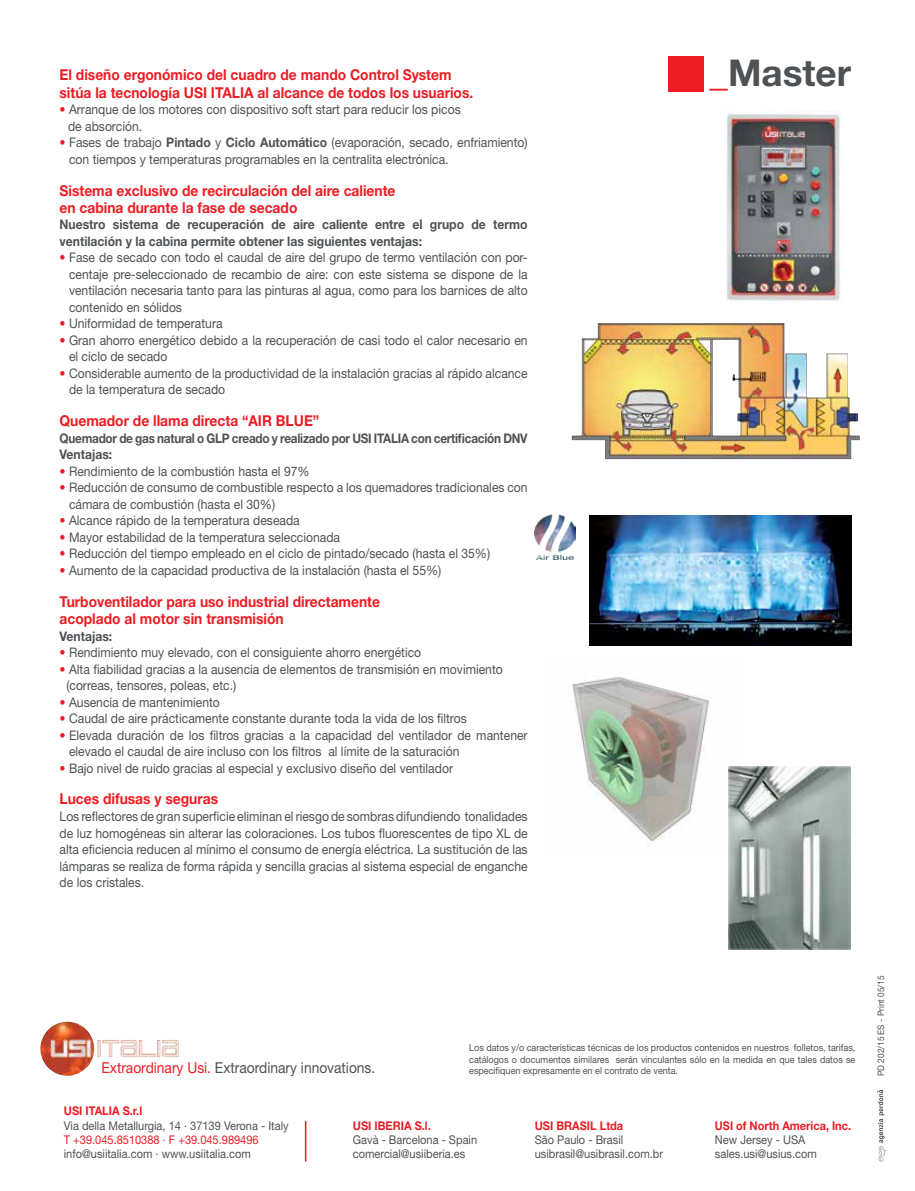
<style>
.page{position:relative;width:915px;height:1191px;background:#fff}
.page>*{position:absolute;margin:0;border:0;box-sizing:border-box;transform-origin:0 0}
.t1{font:700 36.9px "Helvetica Neue LT Std";color:#4e5255}
.t2{font:700 15px/17.2px "Helvetica Neue LT Std";color:#ed1d24;scale:.92 1}
.t3{font:15px "Helvetica Neue LT Std";color:#4e5255;scale:.92 1}
.t4{font:13.2px/16.5px "Helvetica Neue LT Std";color:#4e5255;scale:.92 1}
.t5{font:700 13.2px/16.5px "Helvetica Neue LT Std";color:#4e5255;scale:.92 1}
.t6{font:700 13.2px/16.5px "Helvetica Neue LT Std";letter-spacing:-.02em;color:#4e5255;scale:.89 1}
.t7{font:12px/14.4px "Helvetica Neue LT Std";color:#4e5255;scale:.92 1}
.t8{font:700 12px "Helvetica Neue LT Std";color:#ed1d24;scale:.92 1}
.t9{font:12px "Helvetica Neue LT Std";color:#ed1d24;scale:.92 1}
.t10{font:700 12px "Helvetica Neue LT Std";color:#ed1d24;scale:.9 1}
.t11{font:9.6px/11.6px "Helvetica Neue LT Std";color:#4e5255;text-align:justify;scale:.94 1}
.t12{font:9px "Helvetica Neue LT Std";color:#4e5255;scale:.92 1}
.s1{color:#ed1d24}
.s2{font-weight:700}
</style>
<div class="page">
<svg style="left:877px;top:1090px;width:9px;height:71px"></svg>
<img style="left:572px;top:677px;width:138px;height:170px">
<div style="left:668px;top:56px;width:35px;height:36px;background:#ed1d24"></div>
<img style="left:571px;top:323px;width:288px;height:136px">
<img style="left:724px;top:110px;width:118px;height:191px">
<img style="left:589px;top:515px;width:261px;height:130px">
<img style="left:40px;top:1021px;width:139px;height:55px">
<hr style="left:305px;top:1121px;width:1px;height:40px;background:#ed1d24">
<img style="left:534px;top:514px;width:41px;height:46px">
<img style="left:728px;top:766px;width:122px;height:183px">
<p class="t2" style="left:60px;top:66px;width:451px">El diseño ergonómico del cuadro de mando Control System sitúa la tecnología USI ITALIA al alcance de todos los usuarios.</p>
<p class="t4" style="left:68px;top:101px;width:428px;text-indent:-9px"><span class="s1">•</span> Arranque de los motores con dispositivo soft start para reducir los picos de absorción.</p>
<p class="t4" style="left:69px;top:134px;width:500px;text-indent:-9px"><span class="s1">•</span> Fases de trabajo <span class="s2">Pintado</span> y <span class="s2">Ciclo Automático</span> (evaporación, secado, enfriamiento) con tiempos y temperaturas programables en la centralita electrónica.</p>
<p class="t2" style="left:60px;top:181px;width:366px">Sistema exclusivo de recirculación del aire caliente en cabina durante la fase de secado</p>
<p class="t5" style="left:60px;top:216px;width:510px">Nuestro sistema de recuperación de aire caliente entre el grupo de termo ventilación y la cabina permite obtener las siguientes ventajas:</p>
<p class="t4" style="left:69px;top:249px;width:500px;text-align:justify;text-indent:-9px"><span class="s1">•</span> Fase de secado con todo el caudal de aire del grupo de termo ventilación con por&shy;centaje pre-seleccionado de recambio de aire: con este sistema se dispone de la ventilación necesaria tanto para las pinturas al agua, como para los barnices de alto contenido en sólidos</p>
<p class="t4" style="left:60px;top:315px;width:179px"><span class="s1">•</span> Uniformidad de temperatura</p>
<p class="t4" style="left:69px;top:332px;width:500px;text-indent:-9px"><span class="s1">•</span> Gran ahorro energético debido a la recuperación de casi todo el calor necesario en el ciclo de secado</p>
<p class="t4" style="left:69px;top:365px;width:500px;text-indent:-9px"><span class="s1">•</span> Considerable aumento de la productividad de la instalación gracias al rápido alcance de la temperatura de secado</p>
<p class="t2" style="left:60px;top:412px;width:284px">Quemador de llama directa “AIR BLUE”</p>
<p class="t6" style="left:60px;top:429px;width:527px">Quemador de gas natural o GLP creado y realizado por USI ITALIA con certificación DNV<br>Ventajas:</p>
<p class="t4" style="left:60px;top:463px;width:273px"><span class="s1">•</span> Rendimiento de la combustión hasta el 97%</p>
<p class="t4" style="left:69px;top:479px;width:500px;text-indent:-9px"><span class="s1">•</span> Reducción de consumo de combustible respecto a los quemadores tradicionales con cámara de combustión (hasta el 30%)</p>
<p class="t4" style="left:60px;top:512px;width:262px"><span class="s1">•</span> Alcance rápido de la temperatura deseada</p>
<p class="t4" style="left:60px;top:529px;width:306px"><span class="s1">•</span> Mayor estabilidad de la temperatura seleccionada</p>
<p class="t4" style="left:60px;top:545px;width:469px"><span class="s1">•</span> Reducción del tiempo empleado en el ciclo de pintado/secado (hasta el 35%)</p>
<p class="t4" style="left:60px;top:562px;width:416px"><span class="s1">•</span> Aumento de la capacidad productiva de la instalación (hasta el 55%)</p>
<p class="t2" style="left:60px;top:592px;width:349px">Turboventilador para uso industrial directamente acoplado al motor sin transmisión</p>
<p class="t5" style="left:60px;top:627px;width:59px">Ventajas:</p>
<p class="t4" style="left:60px;top:644px;width:394px"><span class="s1">•</span> Rendimiento muy elevado, con el consiguiente ahorro energético</p>
<p class="t4" style="left:66px;top:660px;width:476px;text-indent:-7px"><span class="s1">•</span> Alta fiabilidad gracias a la ausencia de elementos de transmisión en movimiento (correas, tensores, poleas, etc.)</p>
<p class="t4" style="left:60px;top:693px;width:176px"><span class="s1">•</span> Ausencia de mantenimiento</p>
<p class="t4" style="left:60px;top:710px;width:444px"><span class="s1">•</span> Caudal de aire prácticamente constante durante toda la vida de los filtros</p>
<p class="t4" style="left:69px;top:726px;width:500px;text-indent:-9px"><span class="s1">•</span> Elevada duración de los filtros gracias a la capacidad del ventilador de mantener elevado el caudal de aire incluso con los filtros al límite de la saturación</p>
<p class="t4" style="left:60px;top:759px;width:429px"><span class="s1">•</span> Bajo nivel de ruido gracias al especial y exclusivo diseño del ventilador</p>
<p class="t2" style="left:60px;top:790px;width:174px">Luces difusas y seguras</p>
<p class="t4" style="left:60px;top:808px;width:510px;text-align:justify">Los reflectores de gran superficie eliminan el riesgo de sombras difundiendo tonalidades de luz homogéneas sin alterar las coloraciones. Los tubos fluorescentes de tipo XL de alta eficiencia reducen al mínimo el consumo de energía eléctrica. La sustitución de las lámparas se realiza de forma rápida y sencilla gracias al sistema especial de enganche de los cristales.</p>
<h1 class="t1" style="left:709px;top:50px;width:143px"><span class="s1">_</span>Master</h1>
<p class="t11" style="left:469px;top:1042px;width:412px">Los datos y/o características técnicas de los productos contenidos en nuestros folletos, tarifas, catálogos o documentos similares serán vinculantes sólo en la medida en que tales datos se especifiquen expresamente en el contrato de venta.</p>
<p class="t3" style="left:101px;top:1058px;width:299px"><span class="s1">Extraordinary Usi.</span> Extraordinary innovations.</p>
<p class="t8" style="left:64px;top:1103px;width:87px">USI ITALIA S.r.l</p>
<p class="t7" style="left:64px;top:1118px;width:246px">Via della Metallurgia, 14 · 37139 Verona - Italy</p>
<p class="t9" style="left:64px;top:1132px;width:213px">T +39.045.8510388 · F +39.045.989496</p>
<p class="t7" style="left:64px;top:1146px;width:205px">info@usiitalia.com · www.usiitalia.com</p>
<p class="t10" style="left:714px;top:1118px;width:153px">USI of North America, Inc.</p>
<p class="t7" style="left:714px;top:1132px;width:112px">New Jersey - USA sales.usi@usius.com</p>
<p class="t8" style="left:353px;top:1118px;width:86px">USI IBERIA S.l.</p>
<p class="t7" style="left:353px;top:1132px;width:136px">Gavà - Barcelona - Spain comercial@usiiberia.es</p>
<p class="t8" style="left:534px;top:1118px;width:98px">USI BRASIL Ltda</p>
<p class="t7" style="left:534px;top:1132px;width:141px">São Paulo - Brasil usibrasil@usibrasil.com.br</p>
<p class="t12" style="left:875px;top:1076px;width:111px;rotate:-90deg">PD 202/15 ES - Print 05/15</p>
</div>
